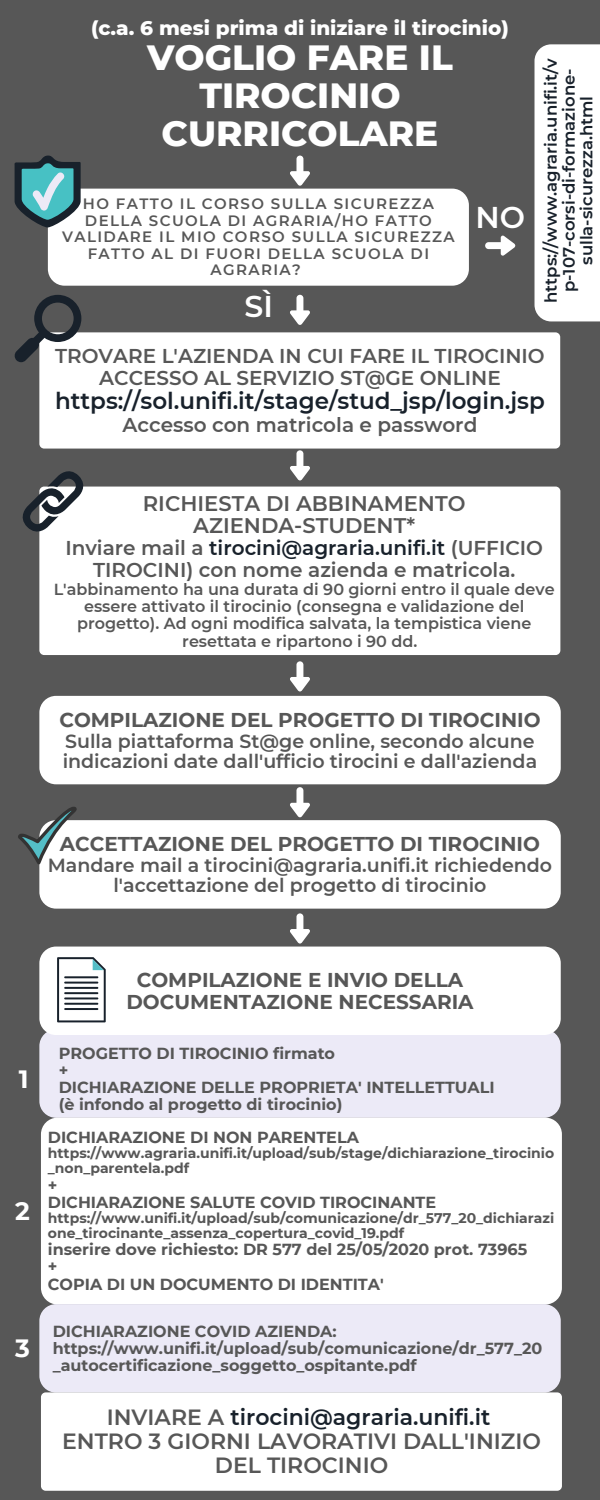
<style>
.page{position:relative;width:600px;height:1500px;background:#575757}
.page>*{position:absolute;margin:0;border:0;box-sizing:border-box;transform-origin:0 0}
.t1{font:800 35.8px/38.2px "Montserrat";color:#fff;text-align:center}
.t2{font:600 30px "Montserrat";color:#fff}
.t3{font:700 25px "Montserrat";color:#fff}
.t4{font:600 23px "Montserrat";color:#18212b}
.t5{font:600 22px/24px "Montserrat";color:#575757;text-align:center}
.t6{font:600 22px "Montserrat";color:#18212b}
.t7{font:600 21.1px "Montserrat";color:#575757}
.t8{font:600 20px/21.8px "Montserrat";color:#575757;text-align:center}
.t9{font:700 20px/21.8px "Montserrat";color:#575757;text-align:center}
.t10{font:800 20px "Montserrat";color:#fff}
.t11{font:600 19px/20.2px "Montserrat";color:#575757}
.t12{font:600 16.5px/17.8px "Montserrat";color:#18212b;text-align:center}
.t13{font:700 16px/17.2px "Montserrat";color:#575757}
.t14{font:600 16px/17.2px "Montserrat";color:#575757;text-align:center}
.t15{font:600 15px/16.5px "Montserrat";letter-spacing:.09em;color:#575757;text-align:center}
.t16{font:700 14px/15px "Montserrat";color:#575757}
.s1{color:#18212b}
.s2{color:#575757}
</style>
<div class="page">
<div style="left:48px;top:189px;width:421px;height:97px;background:#fff;border-radius:17px"></div>
<div style="left:39px;top:696px;width:522px;height:88px;background:#fff;border-radius:17px"></div>
<svg style="left:290px;top:156px;width:20px;height:30px"></svg>
<svg style="left:290px;top:295px;width:20px;height:30px"></svg>
<svg style="left:290px;top:450px;width:20px;height:30px"></svg>
<svg style="left:290px;top:661px;width:20px;height:31px"></svg>
<svg style="left:14px;top:156px;width:67px;height:71px"></svg>
<div style="left:39px;top:487px;width:521px;height:168px;background:#fff;border-radius:5px"></div>
<svg style="left:485px;top:236px;width:30px;height:20px"></svg>
<div style="left:535px;top:44px;width:65px;height:277px;background:#fff"></div>
<div style="left:39px;top:332px;width:521px;height:117px;background:#fff;border-radius:5px"></div>
<svg style="left:15px;top:295px;width:66px;height:67px"></svg>
<svg style="left:22px;top:471px;width:67px;height:66px"></svg>
<div style="left:39px;top:1029px;width:522px;height:89px;background:#eceaf7;border-radius:17px"></div>
<div style="left:41px;top:1118px;width:521px;height:187px;background:#fff;border-radius:17px"></div>
<div style="left:39px;top:1304px;width:522px;height:89px;background:#eceaf7;border-radius:17px"></div>
<div style="left:41px;top:1392px;width:521px;height:99px;background:#fff;border-radius:5px"></div>
<svg style="left:290px;top:787px;width:20px;height:30px"></svg>
<div style="left:39px;top:820px;width:522px;height:89px;background:#fff;border-radius:17px"></div>
<svg style="left:290px;top:913px;width:20px;height:31px"></svg>
<div style="left:39px;top:947px;width:522px;height:88px;background:#fff;border-radius:17px"></div>
<svg style="left:57px;top:957px;width:49px;height:65px"></svg>
<hr style="left:64px;top:976px;width:34px;height:2px;background:#18212b">
<hr style="left:64px;top:982px;width:34px;height:2px;background:#18212b">
<hr style="left:64px;top:987px;width:34px;height:2px;background:#18212b">
<hr style="left:64px;top:992px;width:34px;height:2px;background:#18212b">
<hr style="left:64px;top:997px;width:34px;height:2px;background:#18212b">
<hr style="left:64px;top:1003px;width:34px;height:2px;background:#18212b">
<hr style="left:64px;top:1008px;width:34px;height:2px;background:#18212b">
<svg style="left:18px;top:807px;width:60px;height:58px"></svg>
<p class="t10" style="left:91px;top:15px;width:419px">(c.a. 6 mesi prima di iniziare il tirocinio)</p>
<p class="t1" style="left:147px;top:38px;width:307px">VOGLIO FARE IL<br>TIROCINIO<br>CURRICOLARE</p>
<p class="t15" style="left:62px;top:196px;width:394px">HO FATTO IL CORSO SULLA SICUREZZA<br>DELLA SCUOLA DI AGRARIA/HO FATTO<br>VALIDARE IL MIO CORSO SULLA SICUREZZA<br>FATTO AL DI FUORI DELLA SCUOLA DI<br>AGRARIA?</p>
<p class="t2" style="left:245px;top:288px;width:30px">SÌ</p>
<p class="t2" style="left:475px;top:199px;width:51px">NO</p>
<p class="t12" style="left:542px;top:303px;width:246px;rotate:-90deg">https://www.agraria.unifi.it/v p-107-corsi-di-formazione&shy;sulla-sicurezza.html</p>
<p class="t8" style="left:55px;top:345px;width:491px">TROVARE L'AZIENDA IN CUI FARE IL TIROCINIO</p>
<p class="t8" style="left:99px;top:367px;width:403px">ACCESSO AL SERVIZIO ST@GE ONLINE</p>
<p class="t4" style="left:55px;top:387px;width:491px">https://sol.unifi.it/stage/stud_jsp/login.jsp</p>
<p class="t8" style="left:123px;top:414px;width:356px">Accesso con matricola e password</p>
<p class="t7" style="left:143px;top:490px;width:324px">RICHIESTA DI ABBINAMENTO</p>
<p class="t7" style="left:193px;top:513px;width:224px">AZIENDA-STUDENT*</p>
<p class="t8" style="left:65px;top:537px;width:479px">Inviare mail a <span class="s1">tirocini@agraria.unifi.it</span> (UFFICIO<br>TIROCINI) con nome azienda e matricola.</p>
<p class="t14" style="left:54px;top:580px;width:503px">L'abbinamento ha una durata di 90 giorni entro il quale deve essere attivato il tirocinio (consegna e validazione del progetto). Ad ogni modifica salvata, la tempistica viene resettata e ripartono i 90 dd.</p>
<p class="t9" style="left:59px;top:709px;width:483px">COMPILAZIONE DEL PROGETTO DI TIROCINIO</p>
<p class="t11" style="left:63px;top:731px;width:476px">Sulla piattaforma St@ge online, secondo alcune indicazioni date dall'ufficio tirocini e dall'azienda</p>
<p class="t9" style="left:60px;top:833px;width:482px">ACCETTAZIONE DEL PROGETTO DI TIROCINIO</p>
<p class="t11" style="left:48px;top:855px;width:506px;text-align:center">Mandare mail a tirocini@agraria.unifi.it richiedendo l'accettazione del progetto di tirocinio</p>
<p class="t3" style="left:19px;top:1064px;width:11px">1</p>
<p class="t3" style="left:15px;top:1196px;width:16px">2</p>
<p class="t3" style="left:15px;top:1333px;width:16px">3</p>
<p class="t9" style="left:126px;top:969px;width:349px">COMPILAZIONE E INVIO DELLA<br>DOCUMENTAZIONE NECESSARIA</p>
<p class="t13" style="left:59px;top:1044px;width:278px">PROGETTO DI TIROCINIO firmato</p>
<p class="t13" style="left:59px;top:1062px;width:11px">+</p>
<p class="t13" style="left:59px;top:1079px;width:437px">DICHIARAZIONE DELLE PROPRIETA' INTELLETTUALI</p>
<p class="t13" style="left:59px;top:1096px;width:285px">(è infondo al progetto di tirocinio)</p>
<p class="t13" style="left:48px;top:1129px;width:313px">DICHIARAZIONE DI NON PARENTELA</p>
<p class="t16" style="left:48px;top:1146px;width:508px">https://www.agraria.unifi.it/upload/sub/stage/dichiarazione_tirocinio _non_parentela.pdf</p>
<p class="t13" style="left:48px;top:1176px;width:11px">+</p>
<p class="t13" style="left:48px;top:1194px;width:390px">DICHIARAZIONE SALUTE COVID TIROCINANTE</p>
<p class="t16" style="left:48px;top:1210px;width:508px">https://www.unifi.it/upload/sub/comunicazione/dr_577_20_dichiarazi one_tirocinante_assenza_copertura_covid_19.pdf</p>
<p class="t13" style="left:48px;top:1241px;width:481px">inserire dove richiesto: DR 577 del 25/05/2020 prot. 73965</p>
<p class="t13" style="left:48px;top:1258px;width:11px">+</p>
<p class="t13" style="left:48px;top:1275px;width:337px">COPIA DI UN DOCUMENTO DI IDENTITA'</p>
<p class="t13" style="left:53px;top:1322px;width:285px">DICHIARAZIONE COVID AZIENDA:</p>
<p class="t13" style="left:53px;top:1340px;width:491px">https://www.unifi.it/upload/sub/comunicazione/dr_577_20 _autocertificazione_soggetto_ospitante.pdf</p>
<p class="t6" style="left:107px;top:1404px;width:385px"><span class="s2">INVIARE A</span> tirocini@agraria.unifi.it</p>
<p class="t5" style="left:62px;top:1429px;width:480px">ENTRO 3 GIORNI LAVORATIVI DALL'INIZIO<br>DEL TIROCINIO</p>
</div>
